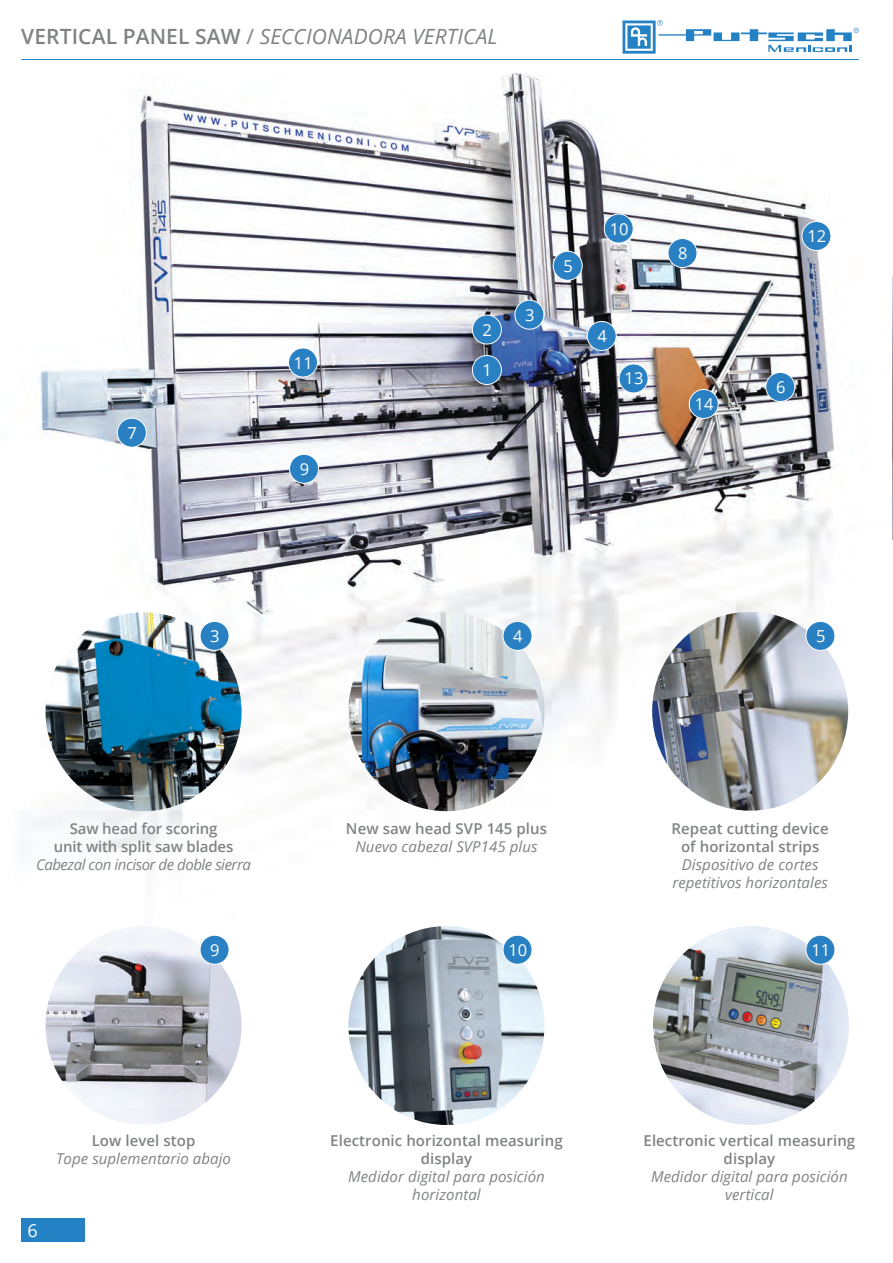
<style>
.page{position:relative;width:893px;height:1263px;background:#fff}
.page>*{position:absolute;margin:0;border:0;box-sizing:border-box;transform-origin:0 0}
.t1{font:italic 21px "Open Sans";letter-spacing:.005em;color:#808285}
.t2{font:18px "Open Sans";color:#fff}
.t3{font:16.5px "Open Sans";color:#fff}
.t4{font:600 15px/18px "Open Sans";letter-spacing:.005em;color:#808285;text-align:center}
.t5{font:italic 15px/18px "Open Sans";letter-spacing:.005em;color:#808285;text-align:center}
.t6{font:italic 15px "Open Sans";letter-spacing:-.03em;color:#808285}
.s1{font-weight:600;font-style:normal}
.s2{font-style:normal}
</style>
<div class="page">
<div style="left:21px;top:1218px;width:64px;height:24px;background:#2381c4"></div>
<hr style="left:21px;top:59px;width:838px;height:1px;background:#2381c4">
<svg style="left:622px;top:20px;width:237px;height:34px"></svg>
<img style="left:33px;top:73px;width:860px;height:778px">
<div style="left:472px;top:315px;width:29px;height:29px;background:#2981c4;border-radius:50%"></div>
<div style="left:472px;top:315px;width:30px;height:29px;border:1px solid #fff;border-radius:50%"></div>
<div style="left:515px;top:300px;width:29px;height:29px;background:#2981c4;border-radius:50%"></div>
<div style="left:514px;top:300px;width:30px;height:30px;border:1px solid #fff;border-radius:50%"></div>
<div style="left:117px;top:418px;width:29px;height:29px;background:#2981c4;border-radius:50%"></div>
<div style="left:117px;top:418px;width:30px;height:30px;border:1px solid #fff;border-radius:50%"></div>
<div style="left:472px;top:355px;width:29px;height:29px;background:#2981c4;border-radius:50%"></div>
<div style="left:472px;top:355px;width:30px;height:30px;border:1px solid #fff;border-radius:50%"></div>
<div style="left:668px;top:238px;width:29px;height:29px;background:#2981c4;border-radius:50%"></div>
<div style="left:668px;top:238px;width:29px;height:30px;border:1px solid #fff;border-radius:50%"></div>
<div style="left:587px;top:321px;width:29px;height:29px;background:#2981c4;border-radius:50%"></div>
<div style="left:587px;top:321px;width:30px;height:30px;border:1px solid #fff;border-radius:50%"></div>
<div style="left:553px;top:251px;width:29px;height:29px;background:#2981c4;border-radius:50%"></div>
<div style="left:553px;top:251px;width:30px;height:30px;border:1px solid #fff;border-radius:50%"></div>
<div style="left:766px;top:372px;width:29px;height:29px;background:#2981c4;border-radius:50%"></div>
<div style="left:765px;top:372px;width:30px;height:30px;border:1px solid #fff;border-radius:50%"></div>
<div style="left:290px;top:454px;width:29px;height:29px;background:#2981c4;border-radius:50%"></div>
<div style="left:289px;top:454px;width:30px;height:30px;border:1px solid #fff;border-radius:50%"></div>
<div style="left:604px;top:214px;width:29px;height:29px;background:#2981c4;border-radius:50%"></div>
<div style="left:604px;top:214px;width:30px;height:29px;border:1px solid #fff;border-radius:50%"></div>
<div style="left:288px;top:348px;width:29px;height:29px;background:#2981c4;border-radius:50%"></div>
<div style="left:288px;top:348px;width:30px;height:29px;border:1px solid #fff;border-radius:50%"></div>
<div style="left:689px;top:389px;width:29px;height:29px;background:#2981c4;border-radius:50%"></div>
<div style="left:689px;top:389px;width:30px;height:30px;border:1px solid #fff;border-radius:50%"></div>
<div style="left:619px;top:364px;width:29px;height:29px;background:#2981c4;border-radius:50%"></div>
<div style="left:619px;top:364px;width:29px;height:29px;border:1px solid #fff;border-radius:50%"></div>
<div style="left:802px;top:221px;width:29px;height:29px;background:#2981c4;border-radius:50%"></div>
<div style="left:801px;top:221px;width:30px;height:30px;border:1px solid #fff;border-radius:50%"></div>
<img style="left:348px;top:926px;width:196px;height:199px">
<img style="left:653px;top:926px;width:196px;height:199px">
<img style="left:46px;top:926px;width:196px;height:199px">
<div style="left:503px;top:935px;width:29px;height:29px;background:#2981c4;border-radius:50%"></div>
<div style="left:503px;top:935px;width:29px;height:30px;border:1px solid #fff;border-radius:50%"></div>
<div style="left:200px;top:935px;width:29px;height:29px;background:#2981c4;border-radius:50%"></div>
<div style="left:200px;top:935px;width:29px;height:30px;border:1px solid #fff;border-radius:50%"></div>
<div style="left:806px;top:935px;width:29px;height:29px;background:#2981c4;border-radius:50%"></div>
<div style="left:805px;top:935px;width:30px;height:30px;border:1px solid #fff;border-radius:50%"></div>
<img style="left:46px;top:612px;width:196px;height:199px">
<div style="left:200px;top:621px;width:29px;height:29px;background:#2981c4;border-radius:50%"></div>
<div style="left:200px;top:621px;width:29px;height:30px;border:1px solid #fff;border-radius:50%"></div>
<img style="left:348px;top:612px;width:196px;height:199px">
<div style="left:503px;top:621px;width:29px;height:29px;background:#2981c4;border-radius:50%"></div>
<div style="left:503px;top:621px;width:29px;height:30px;border:1px solid #fff;border-radius:50%"></div>
<img style="left:652px;top:612px;width:196px;height:199px">
<img style="left:892px;top:276px;width:1px;height:263px">
<div style="left:806px;top:621px;width:29px;height:29px;background:#2981c4;border-radius:50%"></div>
<div style="left:805px;top:621px;width:30px;height:30px;border:1px solid #fff;border-radius:50%"></div>
<h1 class="t1" style="left:21px;top:22px;width:478px"><span class="s1">VERTICAL PANEL SAW</span> <span class="s2">/</span> SECCIONADORA VERTICAL</h1>
<p class="t3" style="left:128px;top:421px;width:11px">7</p>
<p class="t3" style="left:210px;top:625px;width:11px">3</p>
<p class="t3" style="left:294px;top:351px;width:20px">11</p>
<p class="t3" style="left:300px;top:457px;width:11px">9</p>
<p class="t3" style="left:483px;top:318px;width:11px">2</p>
<p class="t3" style="left:483px;top:359px;width:11px">1</p>
<p class="t3" style="left:525px;top:303px;width:11px">3</p>
<p class="t3" style="left:563px;top:254px;width:11px">5</p>
<p class="t3" style="left:610px;top:217px;width:20px">10</p>
<p class="t3" style="left:597px;top:325px;width:11px">4</p>
<p class="t3" style="left:625px;top:367px;width:20px">13</p>
<p class="t3" style="left:678px;top:242px;width:11px">8</p>
<p class="t3" style="left:695px;top:393px;width:20px">14</p>
<p class="t3" style="left:807px;top:225px;width:20px">12</p>
<p class="t3" style="left:776px;top:376px;width:11px">6</p>
<p class="t3" style="left:513px;top:625px;width:11px">4</p>
<p class="t3" style="left:816px;top:625px;width:11px">5</p>
<p class="t4" style="left:70px;top:819px;width:149px">Saw head for scoring</p>
<p class="t4" style="left:54px;top:837px;width:181px">unit with split saw blades</p>
<p class="t6" style="left:36px;top:854px;width:217px">Cabezal con incisor de doble sierra</p>
<p class="t4" style="left:346px;top:819px;width:203px">New saw head SVP 145 plus</p>
<p class="t5" style="left:355px;top:837px;width:184px">Nuevo cabezal SVP145 plus</p>
<p class="t4" style="left:672px;top:819px;width:159px">Repeat cutting device of horizontal strips</p>
<p class="t5" style="left:672px;top:855px;width:157px">Dispositivo de cortes repetitivos horizontales</p>
<p class="t3" style="left:210px;top:938px;width:11px">9</p>
<p class="t3" style="left:508px;top:938px;width:20px">10</p>
<p class="t3" style="left:811px;top:938px;width:20px">11</p>
<p class="t4" style="left:92px;top:1131px;width:105px">Low level stop</p>
<p class="t5" style="left:56px;top:1149px;width:176px">Tope suplementario abajo</p>
<p class="t2" style="left:28px;top:1218px;width:12px">6</p>
<p class="t4" style="left:330px;top:1131px;width:234px">Electronic horizontal measuring display</p>
<p class="t5" style="left:348px;top:1167px;width:198px">Medidor digital para posición horizontal</p>
<p class="t4" style="left:644px;top:1131px;width:213px">Electronic vertical measuring display</p>
<p class="t5" style="left:651px;top:1167px;width:198px">Medidor digital para posición vertical</p>
</div>
